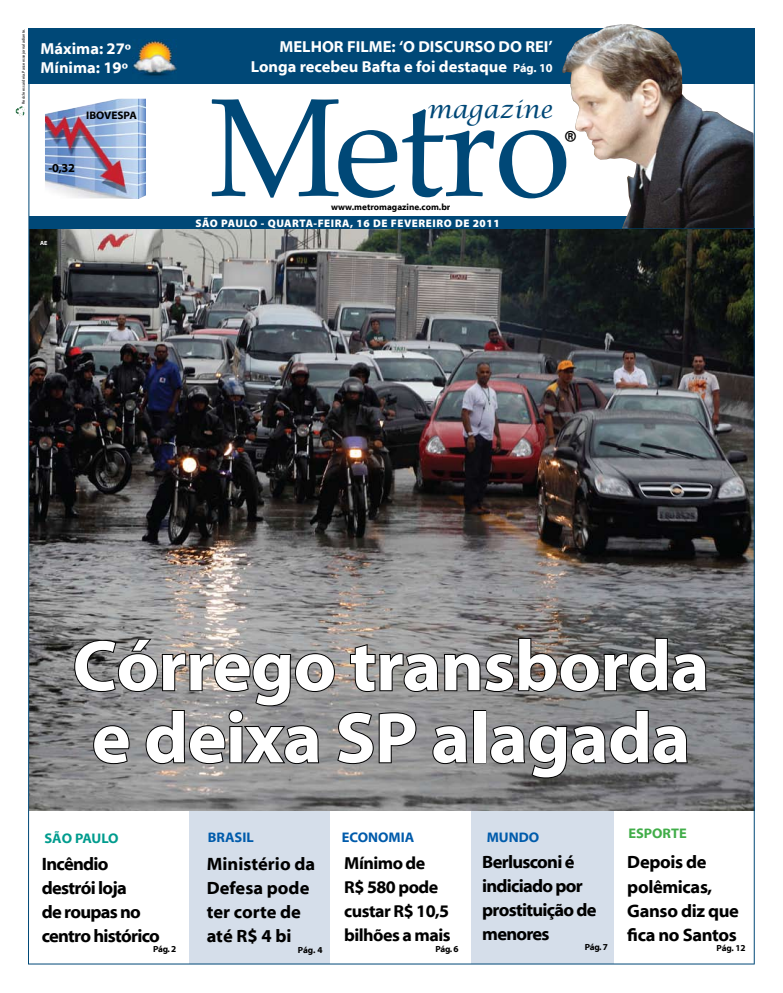
<style>
.page{position:relative;width:783px;height:993px;background:#fff}
.page>*{position:absolute;margin:0;border:0;box-sizing:border-box;transform-origin:0 0}
.t1{font:140px "Palatino Linotype";letter-spacing:-.02em;color:#004877}
.t2{font:700 72px/72px "Myriad Web Pro";letter-spacing:-.01em;color:#fff}
.t3{font:italic 24px "Lucida Calligraphy";color:#004877}
.t4{font:700 24px "Myriad Web Pro";color:#000}
.t5{font:700 18px/24px "Myriad Web Pro";letter-spacing:-.04em;color:#000}
.t6{font:700 18px/24px "Myriad Web Pro";letter-spacing:-.02em;color:#000}
.t7{font:700 18px/24px "Myriad Web Pro";color:#000}
.t8{font:700 17.5px/24px "Myriad Web Pro";letter-spacing:-.03em;color:#000}
.t9{font:700 16px/19.2px "Myriad Web Pro";color:#fff}
.t10{font:700 14px "Myriad Web Pro";color:#005bab}
.t11{font:700 14px "Myriad Web Pro";letter-spacing:-.02em;color:#009c8e}
.t12{font:700 14px "Myriad Web Pro";color:#41ad49}
.t13{font:700 12px "Myriad Web Pro";color:#000}
.t14{font:900 11px "Myriad Pro";letter-spacing:.05em;color:#fff}
.t15{font:700 11px "Myriad Web Pro";color:#000}
.t16{font:700 9px "Myriad Web Pro";color:#000}
.t17{font:700 6px "Myriad Web Pro";color:#fff}
.t18{font:4px "Myriad Web Pro";color:#000}
.s1{font-size:12px}
</style>
<div class="page">
<img style="left:28px;top:28px;width:726px;height:936px">
<div style="left:28px;top:29px;width:726px;height:55px;background:#004877"></div>
<div style="left:29px;top:216px;width:724px;height:12px;background:#004877"></div>
<svg style="left:16px;top:106px;width:9px;height:10px"></svg>
<img style="left:133px;top:39px;width:43px;height:37px">
<img style="left:45px;top:99px;width:101px;height:100px">
<svg style="left:73px;top:636px;width:635px;height:143px;background:#7c7b7b"></svg>
<img style="left:562px;top:24px;width:191px;height:204px">
<p class="t18" style="left:21px;top:104px;width:76px;rotate:-90deg">Recicle essa ideia. Passe esse jornal adiante.</p>
<p class="t9" style="left:41px;top:39px;width:92px">Máxima: 27º<br>Mínima: 19º</p>
<p class="t15" style="left:86px;top:109px;width:52px">IBOVESPA</p>
<p class="t13" style="left:49px;top:161px;width:28px">-0,32</p>
<p class="t17" style="left:40px;top:239px;width:9px">AE</p>
<p class="t9" style="left:251px;top:38px;width:303px;text-align:right">MELHOR FILME: ‘O DISCURSO DO REI’<br>Longa recebeu Bafta e foi destaque <span class="s1">Pág. 10</span></p>
<h3 class="t3" style="left:427px;top:95px;width:127px">magazine</h3>
<h1 class="t1" style="left:209px;top:49px;width:363px">Metro</h1>
<h3 class="t4" style="left:564px;top:125px;width:14px">®</h3>
<p class="t16" style="left:331px;top:202px;width:120px">www.metromagazine.com.br</p>
<p class="t14" style="left:195px;top:216px;width:305px">SÃO PAULO - QUARTA-FEIRA, 16 DE FEVEREIRO DE 2011</p>
<h2 class="t2" style="left:73px;top:631px;width:638px">Córrego transborda e deixa SP alagada</h2>
<p class="t11" style="left:44px;top:830px;width:76px">SÃO PAULO</p>
<p class="t5" style="left:42px;top:851px;width:119px">Incêndio destrói loja<br>de roupas no centro histórico</p>
<p class="t16" style="left:153px;top:944px;width:24px">Pág. 2</p>
<p class="t10" style="left:208px;top:829px;width:48px">BRASIL</p>
<p class="t7" style="left:207px;top:852px;width:110px">Ministério da<br>Defesa pode ter corte de até R$ 4 bi</p>
<p class="t16" style="left:298px;top:945px;width:26px">Pág. 4</p>
<p class="t10" style="left:342px;top:829px;width:74px">ECONOMIA</p>
<p class="t8" style="left:344px;top:851px;width:108px">Mínimo de<br>R$ 580 pode custar R$ 10,5 bilhões a mais</p>
<p class="t16" style="left:435px;top:943px;width:24px">Pág. 6</p>
<p class="t10" style="left:486px;top:829px;width:54px">MUNDO</p>
<p class="t5" style="left:482px;top:849px;width:116px">Berlusconi é indiciado por prostituição de menores</p>
<p class="t16" style="left:585px;top:942px;width:24px">Pág. 7</p>
<p class="t12" style="left:628px;top:825px;width:60px">ESPORTE</p>
<p class="t6" style="left:627px;top:850px;width:113px">Depois de polêmicas,<br>Ganso diz que fica no Santos</p>
<p class="t16" style="left:716px;top:943px;width:31px">Pág. 12</p>
</div>
